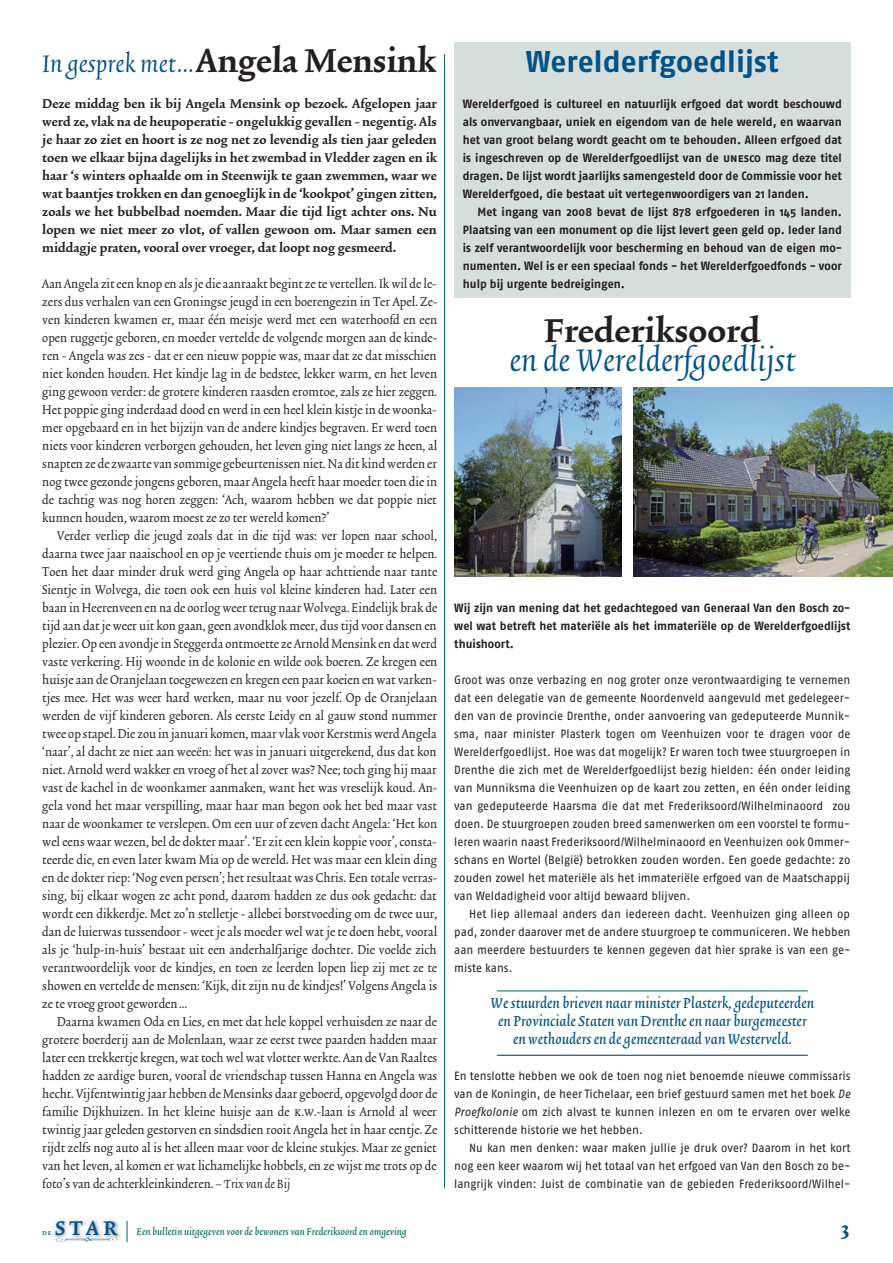
<style>
.page{position:relative;width:893px;height:1263px;background:#fff}
.page>*{position:absolute;margin:0;border:0;box-sizing:border-box;transform-origin:0 0}
.t1{font:italic 39px "Trinite No 2";letter-spacing:.005em;color:#005287}
.t2{font:700 39px "Trinite No 2";letter-spacing:.005em;color:#231f20}
.t3{font:30.45px "Trinite No 2 Med Con Exp";color:#005287}
.t4{font:italic 30px "Trinite No 2";letter-spacing:.005em;color:#005287}
.t5{font:700 30px "Fago No";letter-spacing:.005em;color:#005287}
.t6{font:700 24px "Trinite No 2";color:#005287}
.t7{font:18px/18px "Trinite No 2 Med Ita";letter-spacing:.005em;color:#005287;text-align:center}
.t8{font:15px/18px "Trinite No 2 Rom Con";letter-spacing:.005em;color:#231f20;text-align:justify}
.t9{font:700 15px/18px "Trinite No 2";letter-spacing:.005em;color:#231f20;text-align:justify}
.t10{font:12px/18px "Fago No";color:#231f20;text-align:justify;scale:.95 1}
.t11{font:700 12px/18px "Fago No";letter-spacing:.005em;color:#231f20;text-align:justify;scale:.95 1}
.t12{font:12px "Trinite No 2 Med Ita";letter-spacing:.005em;color:#006659}
.t13{font:8.7px "Trinite No 2 Med Con Exp";color:#005287}
.s1{font-weight:700;font-style:normal;font-size:39px;color:#231f20}
.s2{font-family:"Trinite No 2 Rom Con Exp"}
.s3{font-family:"Trinite No 2";font-style:italic}
.s4{font-family:"Fago No Bold Caps";font-weight:400}
.s5{font-style:italic}
</style>
<div class="page">
<div style="left:454px;top:43px;width:396px;height:255px;background:#d6dedc"></div>
<img style="left:55px;top:1219px;width:66px;height:19px">
<svg style="left:50px;top:1231px;width:68px;height:11px"></svg>
<svg style="left:127px;top:1221px;width:1px;height:21px"></svg>
<hr style="left:497px;top:991px;width:311px;height:1px;background:#006659">
<hr style="left:497px;top:1055px;width:311px;height:1px;background:#005287">
<hr style="left:444px;top:54px;width:1px;height:1134px;background:#006659">
<img style="left:454px;top:387px;width:168px;height:189px">
<img style="left:633px;top:387px;width:259px;height:189px">
<h3 class="t4" style="left:42px;top:51px;width:395px">In gesprek met...<span class="s1">Angela Mensink</span></h3>
<h3 class="t5" style="left:526px;top:51px;width:254px">Werelderfgoedlijst</h3>
<p class="t9" style="left:42px;top:96px;width:396px">Deze middag ben ik bij Angela Mensink op bezoek. Afgelopen jaar werd ze, vlak na de heupoperatie - ongelukkig gevallen - negentig. Als je haar zo ziet en hoort is ze nog net zo levendig als tien jaar geleden toen we elkaar bijna dagelijks in het zwembad in Vledder zagen en ik haar ‘s winters ophaalde om in Steenwijk te gaan zwemmen, waar we wat baantjes trokken en dan genoeglijk in de ‘kookpot’ gingen zitten, zoals we het bubbelbad noemden. Maar die tijd ligt achter ons. Nu lopen we niet meer zo vlot, of vallen gewoon om. Maar samen een middagje praten, vooral over vroeger, dat loopt nog gesmeerd.</p>
<p class="t8" style="left:42px;top:276px;width:396px">Aan Angela zit een knop en als je die aanraakt begint ze te vertellen. Ik wil de le&shy;zers dus verhalen van een Groningse jeugd in een boerengezin in Ter Apel. Ze&shy;ven kinderen kwamen er, maar één meisje werd met een waterhoofd en een open ruggetje geboren, en moeder vertelde de volgende morgen aan de kinde&shy;ren - Angela was zes - dat er een nieuw poppie was, maar dat ze dat misschien niet konden houden. Het kindje lag in de bedstee, lekker warm, en het leven ging gewoon verder: de grotere kinderen raasden eromtoe, zals ze hier zeggen.<br>Het poppie ging inderdaad dood en werd in een heel klein kistje in de woonka&shy;mer opgebaard en in het bijzijn van de andere kindjes begraven. Er werd toen niets voor kinderen verborgen gehouden, het leven ging niet langs ze heen, al snapten ze de zwaarte van sommige gebeurtenissen niet. Na dit kind werden er nog twee gezonde jongens geboren, maar Angela heeft haar moeder toen die in de tachtig was nog horen zeggen: ‘Ach, waarom hebben we dat poppie niet kunnen houden, waarom moest ze zo ter wereld komen?’</p>
<p class="t8" style="left:42px;top:528px;width:396px;text-indent:15px">Verder verliep die jeugd zoals dat in die tijd was: ver lopen naar school, daarna twee jaar naaischool en op je veertiende thuis om je moeder te helpen.<br>Toen het daar minder druk werd ging Angela op haar achttiende naar tante Sientje in Wolvega, die toen ook een huis vol kleine kinderen had. Later een baan in Heerenveen en na de oorlog weer terug naar Wolvega. Eindelijk brak de tijd aan dat je weer uit kon gaan, geen avondklok meer, dus tijd voor dansen en plezier. Op een avondje in Steggerda ontmoette ze Arnold Mensink en dat werd vaste verkering. Hij woonde in de kolonie en wilde ook boeren. Ze kregen een huisje aan de Oranjelaan toegewezen en kregen een paar koeien en wat varken&shy;tjes mee. Het was weer hard werken, maar nu voor jezelf. Op de Oranjelaan werden de vijf kinderen geboren. Als eerste Leidy en al gauw stond nummer twee op stapel. Die zou in januari komen, maar vlak voor Kerstmis werd Angela ‘naar’, al dacht ze niet aan weeën: het was in januari uitgerekend, dus dat kon niet. Arnold werd wakker en vroeg of het al zover was? Nee; toch ging hij maar vast de kachel in de woonkamer aanmaken, want het was vreselijk koud. An&shy;gela vond het maar verspilling, maar haar man begon ook het bed maar vast naar de woonkamer te verslepen. Om een uur of zeven dacht Angela: ‘Het kon wel eens waar wezen, bel de dokter maar’. ‘Er zit een klein koppie voor’, consta&shy;teerde die, en even later kwam Mia op de wereld. Het was maar een klein ding en de dokter riep: ‘Nog even persen’; het resultaat was Chris. Een totale verras&shy;sing, bij elkaar wogen ze acht pond, daarom hadden ze dus ook gedacht: dat wordt een dikkerdje. Met zo’n stelletje - allebei borstvoeding om de twee uur, dan de luierwas tussendoor - weet je als moeder wel wat je te doen hebt, vooral als je ‘hulp-in-huis’ bestaat uit een anderhalfjarige dochter. Die voelde zich verantwoordelijk voor de kindjes, en toen ze leerden lopen liep zij met ze te showen en vertelde de mensen: ‘Kijk, dit zijn nu de kindjes!’ Volgens Angela is ze te vroeg groot geworden …</p>
<p class="t8" style="left:42px;top:1014px;width:396px;text-indent:15px">Daarna kwamen Oda en Lies, en met dat hele koppel verhuisden ze naar de grotere boerderij aan de Molenlaan, waar ze eerst twee paarden hadden maar later een trekkertje kregen, wat toch wel wat vlotter werkte. Aan de Van Raaltes hadden ze aardige buren, vooral de vriendschap tussen Hanna en Angela was hecht. Vijfentwintig jaar hebben de Mensinks daar geboerd, opgevolgd door de familie Dijkhuizen. In het kleine huisje aan de <span class="s2">k.w</span>.-laan is Arnold al weer twintig jaar geleden gestorven en sindsdien rooit Angela het in haar eentje. Ze rijdt zelfs nog auto al is het alleen maar voor de kleine stukjes. Maar ze geniet van het leven, al komen er wat lichamelijke hobbels, en ze wijst me trots op de foto’s van de achterkleinkinderen. — <span class="s3">Trix van de Bij</span></p>
<p class="t11" style="left:463px;top:96px;width:401px">Werelderfgoed is cultureel en natuurlijk erfgoed dat wordt beschouwd als onvervangbaar, uniek en eigendom van de hele wereld, en waarvan het van groot belang wordt geacht om te behouden. Alleen erfgoed dat is ingeschreven op de Werelderfgoedlijst van de <span class="s4">unesco</span> mag deze titel dragen. De lijst wordt jaarlijks samengesteld door de Commissie voor het Werelderfgoed, die bestaat uit vertegenwoordigers van 21 landen.</p>
<p class="t11" style="left:463px;top:204px;width:401px;text-indent:15px">Met ingang van 2008 bevat de lijst 878 erfgoederen in 145 landen.<br>Plaatsing van een monument op die lijst levert geen geld op. Ieder land is zelf verantwoordelijk voor bescherming en behoud van de eigen mo&shy;numenten. Wel is er een speciaal fonds - het Werelderfgoedfonds - voor hulp bij urgente bedreigingen.</p>
<h1 class="t2" style="left:544px;top:315px;width:218px">Frederiksoord</h1>
<h1 class="t1" style="left:509px;top:344px;width:287px">en de Werelderfgoedlijst</h1>
<p class="t11" style="left:454px;top:600px;width:418px">Wij zijn van mening dat het gedachtegoed van Generaal Van den Bosch zo&shy;wel wat betreft het materiële als het immateriële op de Werelderfgoedlijst thuishoort.</p>
<p class="t10" style="left:454px;top:672px;width:419px">Groot was onze verbazing en nog groter onze verontwaardiging te vernemen dat een delegatie van de gemeente Noordenveld aangevuld met gedelegeer&shy;den van de provincie Drenthe, onder aanvoering van gedeputeerde Munnik&shy;sma, naar minister Plasterk togen om Veenhuizen voor te dragen voor de Werelderfgoedlijst. Hoe was dat mogelijk? Er waren toch twee stuurgroepen in Drenthe die zich met de Werelderfgoedlijst bezig hielden: één onder leiding van Munniksma die Veenhuizen op de kaart zou zetten, en één onder leiding van gedeputeerde Haarsma die dat met Frederiksoord/Wilhelminaoord zou doen. De stuurgroepen zouden breed samenwerken om een voorstel te formu&shy;leren waarin naast Frederiksoord/Wilhelminaoord en Veenhuizen ook Ommer&shy;schans en Wortel (België) betrokken zouden worden. Een goede gedachte: zo zouden zowel het materiële als het immateriële erfgoed van de Maatschappij van Weldadigheid voor altijd bewaard blijven.</p>
<p class="t10" style="left:454px;top:906px;width:419px;text-indent:15px">Het liep allemaal anders dan iedereen dacht. Veenhuizen ging alleen op pad, zonder daarover met de andere stuurgroep te communiceren. We hebben aan meerdere bestuurders te kennen gegeven dat hier sprake is van een ge&shy;miste kans.</p>
<p class="t7" style="left:491px;top:995px;width:325px">We stuurden brieven naar minister Plasterk, gedeputeerden en Provinciale Staten van Drenthe en naar burgemeester en wethouders en de gemeenteraad van Westerveld.</p>
<p class="t10" style="left:454px;top:1068px;width:418px">En tenslotte hebben we ook de toen nog niet benoemde nieuwe commissaris van de Koningin, de heer Tichelaar, een brief gestuurd samen met het boek <span class="s5">De Proefkolonie</span> om zich alvast te kunnen inlezen en om te ervaren over welke schitterende historie we het hebben.</p>
<p class="t10" style="left:454px;top:1140px;width:419px;text-indent:15px">Nu kan men denken: waar maken jullie je druk over? Daarom in het kort nog een keer waarom wij het totaal van het erfgoed van Van den Bosch zo be&shy;langrijk vinden: Juist de combinatie van de gebieden Frederiksoord/Wilhel -</p>
<p class="t13" style="left:42px;top:1227px;width:11px">de</p>
<h2 class="t3" style="left:55px;top:1207px;width:64px">star</h2>
<p class="t12" style="left:136px;top:1226px;width:272px">Een bulletin uitgegeven voor de bewoners van Frederiksoord en omgeving</p>
<h3 class="t6" style="left:840px;top:1218px;width:12px">3</h3>
</div>
